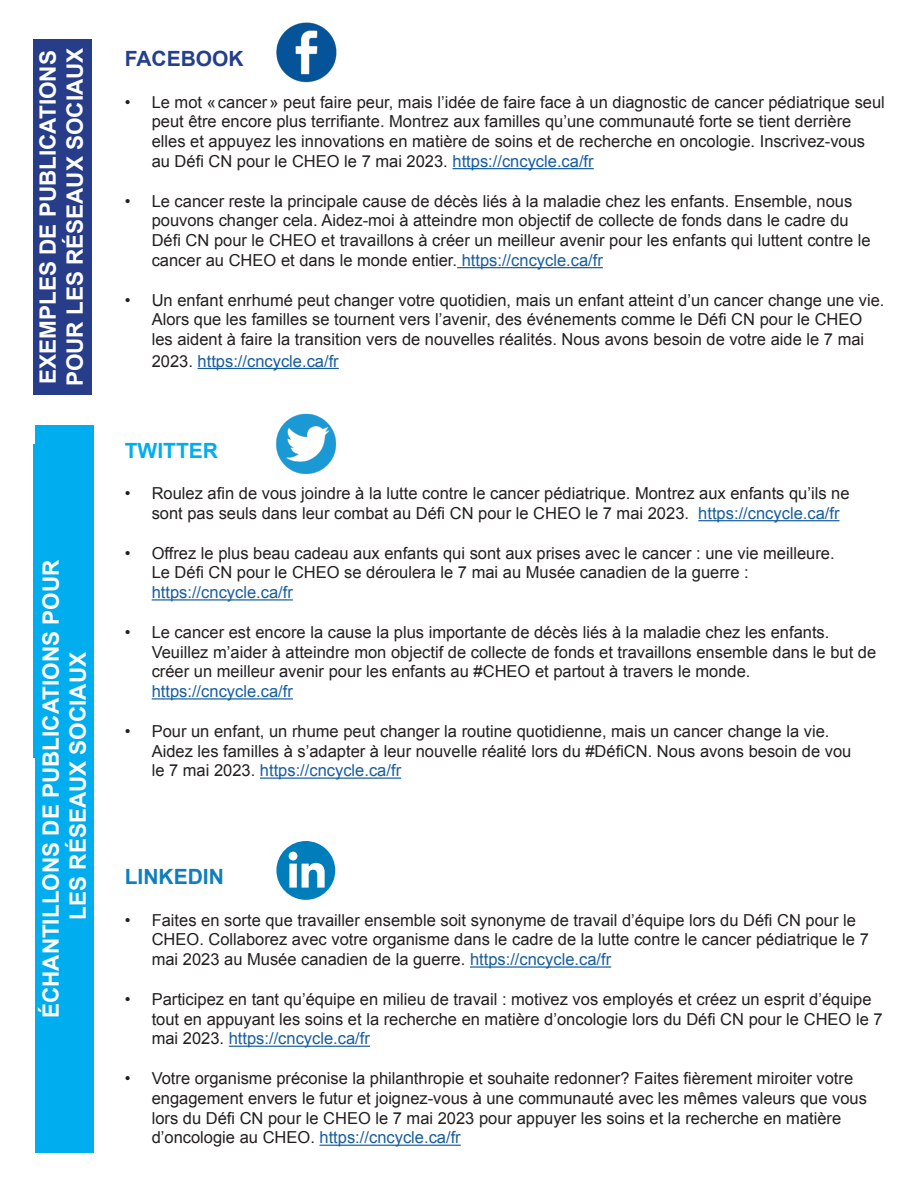
<style>
.page{position:relative;width:918px;height:1188px;background:#fff}
.page>*{position:absolute;margin:0;border:0;box-sizing:border-box;transform-origin:0 0}
.t1{font:700 22.5px/27px "Arial";color:#fff}
.t2{font:700 21px "Arial";color:#253f8e}
.t3{font:700 21px "Arial";color:#0e7ebc}
.t4{font:700 21px "Arial";color:#00aeef}
.t5{font:16.5px/19.8px "Arial";color:#231f20}
.t6{font:16.5px "Arial";color:#175d9e}
.s1{color:#175d9e}
.s2{color:#231f20}
</style>
<div class="page">
<img style="left:276px;top:22px;width:61px;height:61px">
<hr style="left:453px;top:168px;width:141px;height:1px;background:#175d9e">
<hr style="left:457px;top:267px;width:146px;height:1px;background:#175d9e">
<hr style="left:198px;top:368px;width:141px;height:1px;background:#175d9e">
<div style="left:33px;top:39px;width:58px;height:356px;background:#273d8a"></div>
<img style="left:276px;top:413px;width:61px;height:61px">
<hr style="left:698px;top:520px;width:142px;height:1px;background:#175d9e">
<hr style="left:152px;top:599px;width:141px;height:2px;background:#175d9e">
<hr style="left:152px;top:698px;width:141px;height:2px;background:#175d9e">
<hr style="left:260px;top:778px;width:141px;height:1px;background:#175d9e">
<div style="left:33px;top:444px;width:58px;height:314px;background:#00aeef"></div>
<div style="left:35px;top:426px;width:58px;height:727px;background:#00aeef"></div>
<div style="left:276px;top:841px;width:59px;height:59px;background:#007ebb;border-radius:50%"></div>
<svg style="left:289px;top:852px;width:36px;height:36px"></svg>
<hr style="left:470px;top:966px;width:141px;height:2px;background:#175d9e">
<hr style="left:229px;top:1046px;width:141px;height:1px;background:#175d9e">
<hr style="left:320px;top:1145px;width:141px;height:1px;background:#175d9e">
<p class="t1" style="left:35px;top:386px;width:340px;rotate:-90deg">EXEMPLES DE PUBLICATIONS<br>POUR LES RÉSEAUX SOCIAUX</p>
<p class="t1" style="left:38px;top:1018px;width:460px;text-align:center;rotate:-90deg">ÉCHANTILLONS DE PUBLICATIONS POUR<br>LES RÉSEAUX SOCIAUX</p>
<p class="t2" style="left:125px;top:45px;width:121px">FACEBOOK</p>
<p class="t5" style="left:152px;top:92px;width:735px;text-indent:-27px">• Le mot «cancer» peut faire peur, mais l’idée de faire face à un diagnostic de cancer pédiatrique seul peut être encore plus terrifiante. Montrez aux familles qu’une communauté forte se tient derrière elles et appuyez les innovations en matière de soins et de recherche en oncologie. Inscrivez-vous au Défi CN pour le CHEO le 7 mai 2023. <span class="s1">https://cncycle.ca/fr</span></p>
<p class="t5" style="left:152px;top:191px;width:720px;text-indent:-27px">• Le cancer reste la principale cause de décès liés à la maladie chez les enfants. Ensemble, nous pouvons changer cela. Aidez-moi à atteindre mon objectif de collecte de fonds dans le cadre du Défi CN pour le CHEO et travaillons à créer un meilleur avenir pour les enfants qui luttent contre le cancer au CHEO et dans le monde entier. <span class="s1">https://cncycle.ca/fr</span></p>
<p class="t5" style="left:125px;top:290px;width:761px;text-align:center">• Un enfant enrhumé peut changer votre quotidien, mais un enfant atteint d’un cancer change une vie.<br>Alors que les familles se tournent vers l’avenir, des événements comme le Défi CN pour le CHEO<br>les aident à faire la transition vers de nouvelles réalités. Nous avons besoin de votre aide le 7 mai</p>
<p class="t6" style="left:152px;top:350px;width:189px"><span class="s2">2023.</span> https://cncycle.ca/fr</p>
<p class="t4" style="left:125px;top:437px;width:95px">TWITTER</p>
<p class="t5" style="left:152px;top:484px;width:699px;text-indent:-27px">• Roulez afin de vous joindre à la lutte contre le cancer pédiatrique. Montrez aux enfants qu’ils ne sont pas seuls dans leur combat au Défi CN pour le CHEO le 7 mai 2023. <span class="s1">https://cncycle.ca/fr</span></p>
<p class="t5" style="left:152px;top:543px;width:684px;text-indent:-27px">• Offrez le plus beau cadeau aux enfants qui sont aux prises avec le cancer : une vie meilleure.<br>Le Défi CN pour le CHEO se déroulera le 7 mai au Musée canadien de la guerre : <span class="s1">https://cncycle.ca/fr</span></p>
<p class="t5" style="left:152px;top:622px;width:726px;text-indent:-27px">• Le cancer est encore la cause la plus importante de décès liés à la maladie chez les enfants.<br>Veuillez m’aider à atteindre mon objectif de collecte de fonds et travaillons ensemble dans le but de créer un meilleur avenir pour les enfants au #CHEO et partout à travers le monde. <span class="s1">https://cncycle.ca/fr</span></p>
<p class="t5" style="left:152px;top:721px;width:701px;text-indent:-27px">• Pour un enfant, un rhume peut changer la routine quotidienne, mais un cancer change la vie.<br>Aidez les familles à s’adapter à leur nouvelle réalité lors du #DéfiCN. Nous avons besoin de vou le 7 mai 2023. <span class="s1">https://cncycle.ca/fr</span></p>
<p class="t3" style="left:125px;top:863px;width:101px">LINKEDIN</p>
<p class="t5" style="left:152px;top:910px;width:719px;text-indent:-27px">• Faites en sorte que travailler ensemble soit synonyme de travail d’équipe lors du Défi CN pour le<br>CHEO. Collaborez avec votre organisme dans le cadre de la lutte contre le cancer pédiatrique le 7 mai 2023 au Musée canadien de la guerre. <span class="s1">https://cncycle.ca/fr</span></p>
<p class="t5" style="left:152px;top:989px;width:732px;text-indent:-27px">• Participez en tant qu’équipe en milieu de travail : motivez vos employés et créez un esprit d’équipe tout en appuyant les soins et la recherche en matière d’oncologie lors du Défi CN pour le CHEO le 7 mai 2023. <span class="s1">https://cncycle.ca/fr</span></p>
<p class="t5" style="left:152px;top:1069px;width:717px;text-indent:-27px">• Votre organisme préconise la philanthropie et souhaite redonner? Faites fièrement miroiter votre engagement envers le futur et joignez-vous à une communauté avec les mêmes valeurs que vous lors du Défi CN pour le CHEO le 7 mai 2023 pour appuyer les soins et la recherche en matière d’oncologie au CHEO. <span class="s1">https://cncycle.ca/fr</span></p>
</div>
